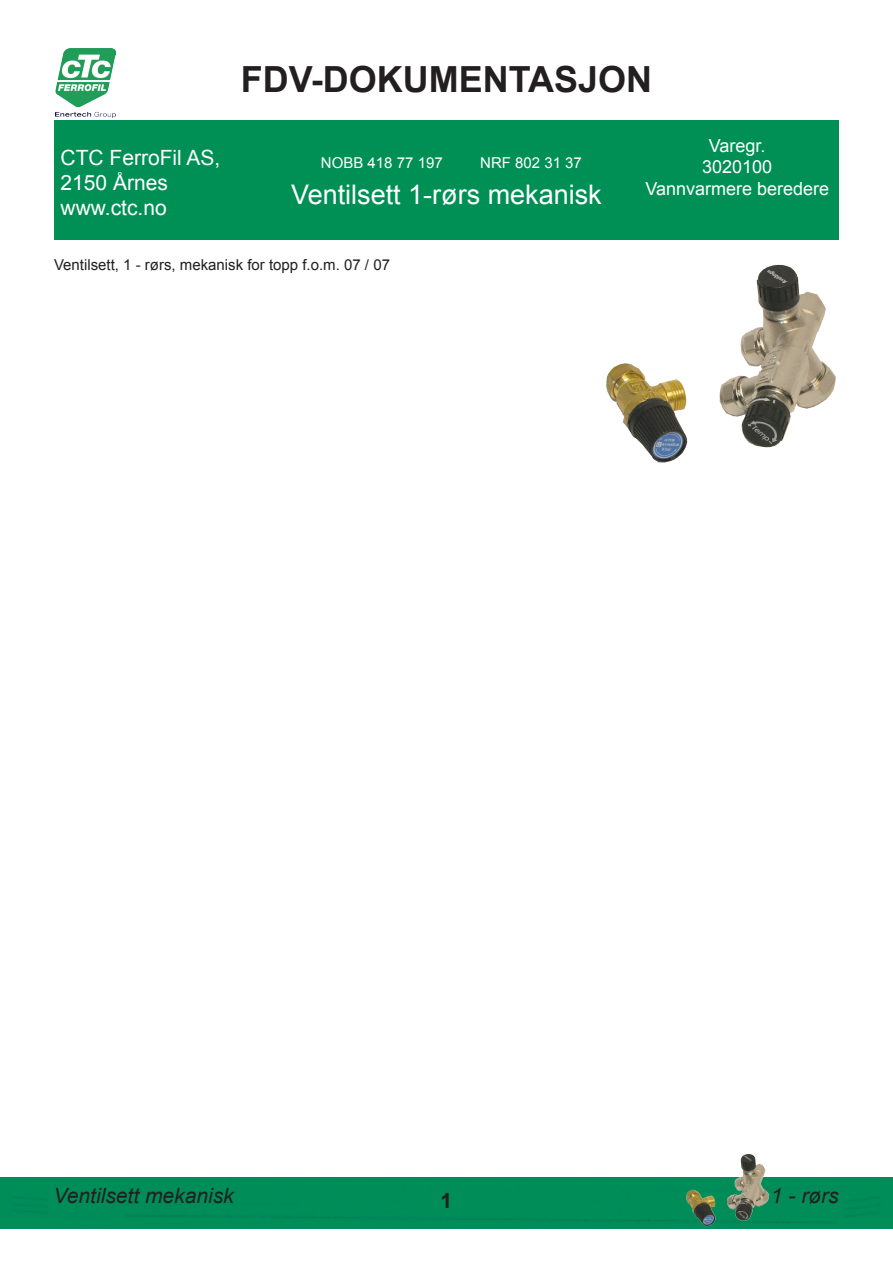
<style>
.page{position:relative;width:893px;height:1263px;background:#fff}
.page>*{position:absolute;margin:0;border:0;box-sizing:border-box;transform-origin:0 0}
.t1{font:700 36px "Arial";color:#231f20}
.t2{font:27px "Arial";color:#fff}
.t3{font:21px/25.2px "Arial";color:#fff}
.t4{font:italic 21px "Arial";color:#231f20}
.t5{font:700 21px "Arial";color:#231f20}
.t6{font:18px/21.6px "Arial";color:#fff;text-align:center}
.t7{font:15px "Arial";color:#231f20}
.t8{font:15px "Arial";color:#fff}
</style>
<div class="page">
<div style="left:54px;top:120px;width:785px;height:120px;background:#009055"></div>
<img style="left:56px;top:48px;width:59px;height:69px">
<img style="left:606px;top:264px;width:230px;height:199px">
<div style="left:0;top:1177px;width:893px;height:51px;background:#008d58"></div>
<img style="left:685px;top:1154px;width:86px;height:73px">
<h1 class="t1" style="left:241px;top:56px;width:413px">FDV-DOKUMENTASJON</h1>
<h3 class="t3" style="left:61px;top:145px;width:161px">CTC FerroFil AS,<br>2150 Årnes www.ctc.no</h3>
<p class="t8" style="left:321px;top:153px;width:123px">NOBB 418 77 197</p>
<p class="t8" style="left:480px;top:153px;width:103px">NRF 802 31 37</p>
<h2 class="t2" style="left:291px;top:177px;width:312px">Ventilsett 1-rørs mekanisk</h2>
<p class="t7" style="left:54px;top:255px;width:337px">Ventilsett, 1 - rørs, mekanisk for topp f.o.m. 07 / 07</p>
<p class="t6" style="left:645px;top:135px;width:185px">Varegr.<br>3020100<br>Vannvarmere beredere</p>
<h3 class="t4" style="left:54px;top:1182px;width:182px">Ventilsett mekanisk</h3>
<h3 class="t5" style="left:441px;top:1187px;width:13px">1</h3>
<h3 class="t4" style="left:771px;top:1182px;width:69px">1 - rørs</h3>
</div>
